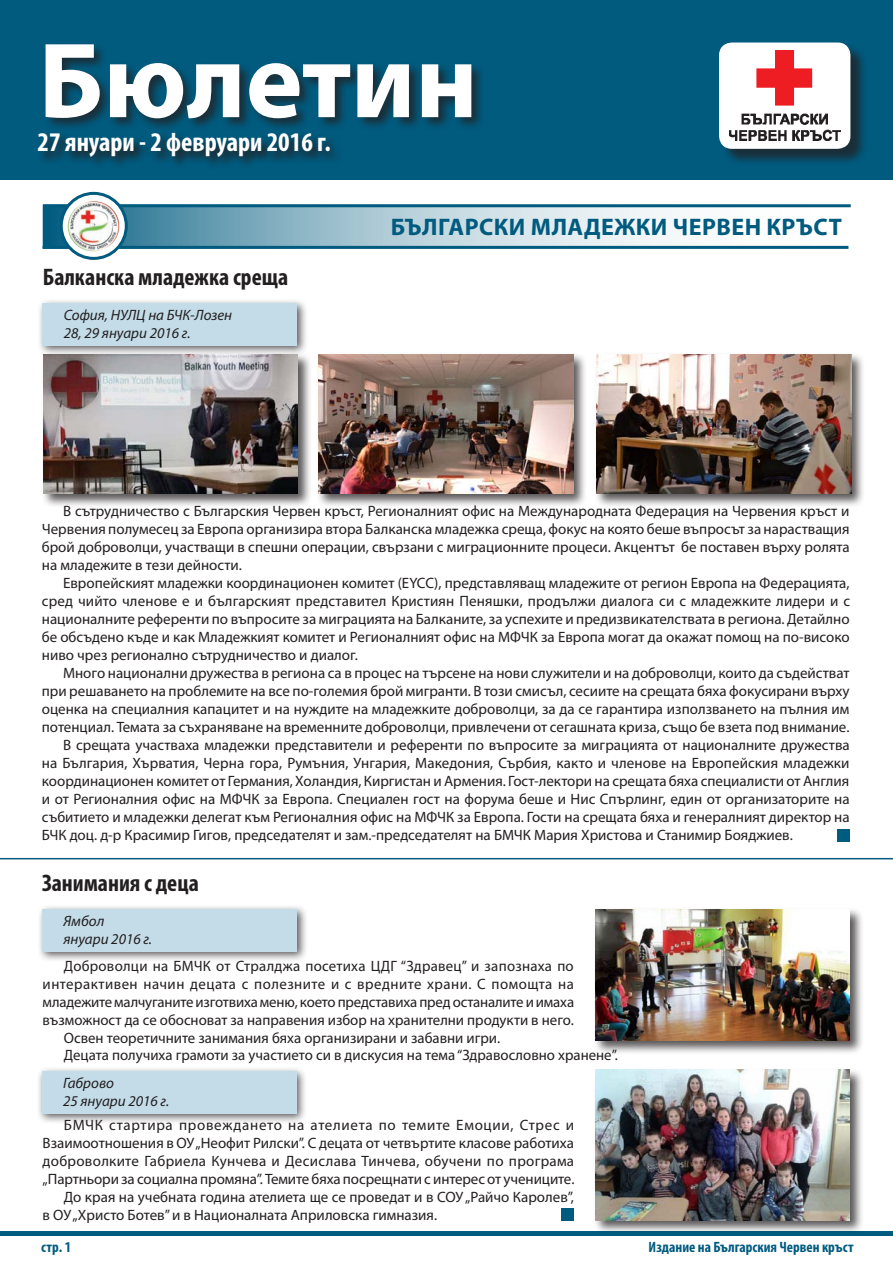
<style>
.page{position:relative;width:893px;height:1263px;background:#fff}
.page>*{position:absolute;margin:0;border:0;box-sizing:border-box;transform-origin:0 0}
.Bulletin_body{font:700 108px "Myriad Pro";color:#fff}
.Bulletin_Title{font:700 condensed 27px "Myriad Pro";color:#fff}
.Bulletin_body-2{font:700 condensed 24px "Myriad Pro";color:#231f20}
.Bulletin_body-3{font:700 24px "Myriad Pro";letter-spacing:.02em;color:#005b7f}
.Bulletin_body-4{font:15px/18px "Myriad Pro";color:#231f20;text-align:justify}
.Bulletin_body-5{font:italic 15px "Myriad Pro";color:#231f20}
.Bulletin_body-6{font:700 condensed 15px "Myriad Pro";color:#005b7f}
</style>
<div class="page">
<div style="left:0;top:0;width:893px;height:180px;background:#005b7f"></div>
<div style="left:720px;top:43px;width:148px;height:123px;background:#231f20;opacity:.75"></div>
<div style="left:719px;top:43px;width:131px;height:106px;background:#fff;border-radius:13px"></div>
<img style="left:729px;top:51px;width:111px;height:90px">
<svg style="left:41px;top:135px;width:297px;height:30px"></svg>
<hr style="left:0;top:1232px;width:893px;height:4px;background:#005b7f">
<div style="left:43px;top:42px;width:442px;height:90px;background:#231f20;opacity:.75"></div>
<div style="left:37px;top:298px;width:271px;height:58px;background:#231f20;opacity:.75"></div>
<div style="left:43px;top:303px;width:254px;height:42px;background:#c3dce8"></div>
<div style="left:317px;top:352px;width:271px;height:156px;background:#231f20;opacity:.75"></div>
<img style="left:319px;top:354px;width:254px;height:140px">
<div style="left:594px;top:352px;width:271px;height:156px;background:#231f20;opacity:.75"></div>
<img style="left:597px;top:354px;width:254px;height:140px">
<svg style="left:43px;top:205px;width:808px;height:44px"></svg>
<hr style="left:44px;top:246px;width:803px;height:3px;background:#005b7f">
<hr style="left:45px;top:204px;width:804px;height:3px;background:#005b7f">
<svg style="left:61px;top:193px;width:65px;height:65px"></svg>
<div style="left:60px;top:192px;width:68px;height:68px;border:3px solid #005b7f;border-radius:50%"></div>
<img style="left:67px;top:199px;width:54px;height:54px">
<div style="left:837px;top:829px;width:13px;height:12px;background:#005b7f"></div>
<hr style="left:1px;top:858px;width:891px;height:1px;background:#005b7f">
<div style="left:41px;top:352px;width:271px;height:156px;background:#231f20;opacity:.75"></div>
<img style="left:43px;top:354px;width:255px;height:140px">
<div style="left:593px;top:1068px;width:271px;height:166px;background:#231f20;opacity:.75"></div>
<img style="left:595px;top:1070px;width:255px;height:150px">
<div style="left:37px;top:1066px;width:271px;height:58px;background:#231f20;opacity:.75"></div>
<div style="left:42px;top:1071px;width:254px;height:42px;background:#c3dce8"></div>
<div style="left:593px;top:907px;width:271px;height:148px;background:#231f20;opacity:.75"></div>
<img style="left:595px;top:909px;width:255px;height:132px">
<div style="left:37px;top:904px;width:271px;height:58px;background:#231f20;opacity:.75"></div>
<div style="left:42px;top:909px;width:255px;height:42px;background:#c3dce8"></div>
<div style="left:562px;top:1208px;width:12px;height:12px;background:#005b7f"></div>
<p class="Bulletin_body" style="left:38px;top:10px;width:441px">Бюлетин</p>
<p class="Bulletin_Title" style="left:38px;top:125px;width:295px">27 януари - 2 февруари 2016 г.</p>
<p class="Bulletin_body-2" style="left:43px;top:262px;width:247px">Балканска младежка среща</p>
<p class="Bulletin_body-5" style="left:64px;top:306px;width:170px">София, НУЛЦ на БЧК-Лозен</p>
<p class="Bulletin_body-5" style="left:64px;top:324px;width:128px">28, 29 януари 2016 г.</p>
<p class="Bulletin_body-3" style="left:391px;top:211px;width:453px">БЪЛГАРСКИ МЛАДЕЖКИ ЧЕРВЕН КРЪСТ</p>
<p class="Bulletin_body-4" style="left:42px;top:501px;width:809px;text-indent:21px">В сътрудничество с Българския Червен кръст, Регионалният офис на Международната Федерация на Червения кръст и Червения полумесец за Европа организира втора Балканска младежка среща, фокус на която беше въпросът за нарастващия брой доброволци, участващи в спешни операции, свързани с миграционните процеси. Акцентът бе поставен върху ролята на младежите в тези дейности.</p>
<p class="Bulletin_body-4" style="left:42px;top:573px;width:810px;text-indent:21px">Европейският младежки координационен комитет (EYCC), представляващ младежите от регион Европа на Федерацията, сред чийто членове е и българският представител Кристиян Пеняшки, продължи диалога си с младежките лидери и с националните референти по въпросите за миграцията на Балканите, за успехите и предизвикателствата в региона. Детайлно бе обсъдено къде и как Младежкият комитет и Регионалният офис на МФЧК за Европа могат да окажат помощ на по-високо ниво чрез регионално сътрудничество и диалог.</p>
<p class="Bulletin_body-4" style="left:42px;top:663px;width:809px;text-indent:21px">Много национални дружества в региона са в процес на търсене на нови служители и на доброволци, които да съдействат при решаването на проблемите на все по-големия брой мигранти. В този смисъл, сесиите на срещата бяха фокусирани върху оценка на специалния капацитет и на нуждите на младежките доброволци, за да се гарантира използването на пълния им потенциал. Темата за съхраняване на временните доброволци, привлечени от сегашната криза, също бе взета под внимание.</p>
<p class="Bulletin_body-4" style="left:42px;top:735px;width:809px;text-indent:21px">В срещата участваха младежки представители и референти по въпросите за миграцията от националните дружества на България, Хърватия, Черна гора, Румъния, Унгария, Македония, Сърбия, както и членове на Европейския младежки координационен комитет от Германия, Холандия, Киргистан и Армения. Гост-лектори на срещата бяха специалисти от Англия и от Регионалния офис на МФЧК за Европа. Специален гост на форума беше и Нис Спърлинг, един от организаторите на събитието и младежки делегат към Регионалния офис на МФЧК за Европа. Гости на срещата бяха и генералният директор на БЧК доц. д-р Красимир Гигов, председателят и зам.-председателят на БМЧК Мария Христова и Станимир Бояджиев.</p>
<p class="Bulletin_body-2" style="left:42px;top:868px;width:158px">Занимания с деца</p>
<p class="Bulletin_body-5" style="left:63px;top:912px;width:42px">Ямбол</p>
<p class="Bulletin_body-5" style="left:63px;top:930px;width:90px">януари 2016 г.</p>
<p class="Bulletin_body-4" style="left:43px;top:957px;width:533px;text-indent:21px">Доброволци на БМЧК от Стралджа посетиха ЦДГ “Здравец” и запознаха по интерактивен начин децата с полезните и с вредните храни. С помощта на младежите малчуганите изготвиха меню, което представиха пред останалите и имаха възможност да се обосноват за направения избор на хранителни продукти в него.</p>
<p class="Bulletin_body-4" style="left:64px;top:1029px;width:438px">Освен теоретичните занимания бяха организирани и забавни игри.</p>
<p class="Bulletin_body-4" style="left:64px;top:1046px;width:555px">Децата получиха грамоти за участието си в дискусия на тема “Здравословно хранене”.</p>
<p class="Bulletin_body-5" style="left:63px;top:1074px;width:52px">Габрово</p>
<p class="Bulletin_body-5" style="left:63px;top:1092px;width:108px">25 януари 2016 г.</p>
<p class="Bulletin_body-4" style="left:43px;top:1115px;width:533px;text-indent:21px">БМЧК стартира провеждането на ателиета по темите Емоции, Стрес и Взаимоотношения в ОУ „Неофит Рилски”. С децата от четвъртите класове работиха доброволките Габриела Кунчева и Десислава Тинчева, обучени по програма „Партньори за социална промяна”. Темите бяха посрещнати с интерес от учениците.</p>
<p class="Bulletin_body-4" style="left:43px;top:1187px;width:533px;text-indent:21px">До края на учебната година ателиета ще се проведат и в СОУ „Райчо Каролев”, в ОУ „Христо Ботев” и в Националната Априловска гимназия.</p>
<p class="Bulletin_body-6" style="left:41px;top:1238px;width:31px">стр. 1</p>
<p class="Bulletin_body-6" style="left:649px;top:1237px;width:207px">Издание на Българския Червен кръст</p>
</div>
